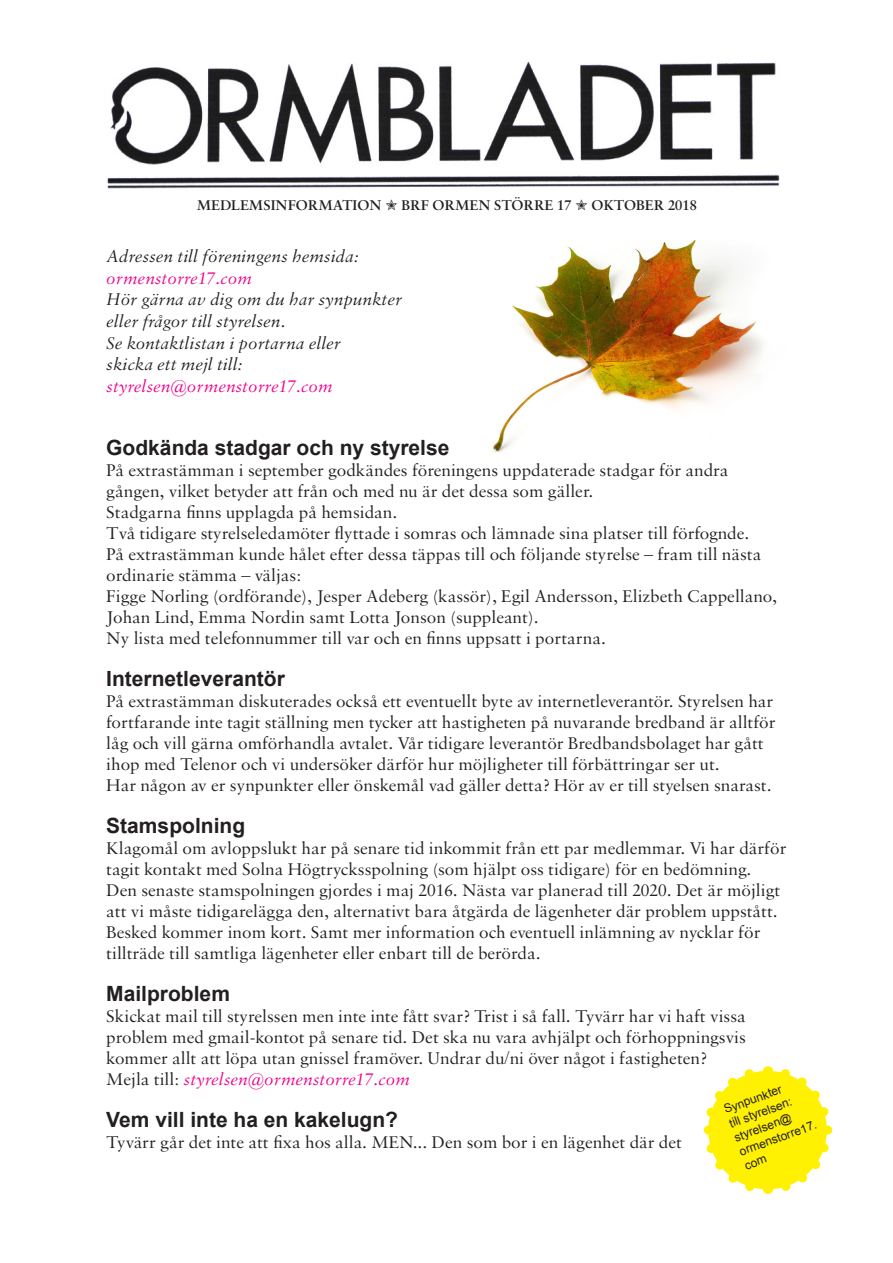
<style>
.page{position:relative;width:893px;height:1263px;background:#fff}
.page>*{position:absolute;margin:0;border:0;box-sizing:border-box;transform-origin:0 0}
.t1{font:700 21px "Arial";color:#231f20}
.t2{font:18px/21px "Sabon";color:#231f20}
.t3{font:italic 18px/21.6px "Sabon";color:#231f20}
.t4{font:italic 18px "Sabon";color:#ed028c}
.t5{font:600 15px "Sabon";letter-spacing:.005em;color:#231f20}
.t6{font:12px/15px "Arial";color:#231f20}
.s1{color:#ed028c}
.s2{font-style:normal;color:#231f20}
</style>
<div class="page">
<img style="left:107px;top:61px;width:673px;height:128px">
<img style="left:493px;top:240px;width:269px;height:213px">
<svg style="left:703px;top:1066px;width:130px;height:128px"></svg>
<p class="t5" style="left:197px;top:196px;width:186px">MEDLEMSINFORMATION</p>
<p class="t5" style="left:401px;top:196px;width:172px">BRF ORMEN STÖRRE 17</p>
<p class="t5" style="left:591px;top:196px;width:107px">OKTOBER 2018</p>
<p class="t3" style="left:106px;top:245px;width:254px">Adressen till föreningens hemsida: <span class="s1">ormenstorre17.com</span></p>
<p class="t3" style="left:106px;top:288px;width:297px">Hör gärna av dig om du har synpunkter eller frågor till styrelsen.<br>Se kontaktlistan i portarna eller<br>skicka ett mejl till: <span class="s1">styrelsen@ormenstorre17.com</span></p>
<p class="t1" style="left:106px;top:433px;width:345px">Godkända stadgar och ny styrelse</p>
<p class="t2" style="left:106px;top:459px;width:624px">På extrastämman i september godkändes föreningens uppdaterade stadgar för andra gången, vilket betyder att från och med nu är det dessa som gäller.</p>
<p class="t2" style="left:106px;top:501px;width:292px">Stadgarna finns upplagda på hemsidan.</p>
<p class="t2" style="left:106px;top:522px;width:656px">Två tidigare styrelseledamöter flyttade i somras och lämnade sina platser till förfognde.<br>På extrastämman kunde hålet efter dessa täppas till och följande styrelse – fram till nästa ordinarie stämma – väljas:</p>
<p class="t2" style="left:106px;top:585px;width:672px">Figge Norling (ordförande), Jesper Adeberg (kassör), Egil Andersson, Elizbeth Cappellano,<br>Johan Lind, Emma Nordin samt Lotta Jonson (suppleant).</p>
<p class="t2" style="left:106px;top:627px;width:501px">Ny lista med telefonnummer till var och en finns uppsatt i portarna.</p>
<p class="t1" style="left:106px;top:664px;width:180px">Internetleverantör</p>
<p class="t2" style="left:106px;top:690px;width:671px">På extrastämman diskuterades också ett eventuellt byte av internetleverantör. Styrelsen har fortfarande inte tagit ställning men tycker att hastigheten på nuvarande bredband är alltför låg och vill gärna omförhandla avtalet. Vår tidigare leverantör Bredbandsbolaget har gått ihop med Telenor och vi undersöker därför hur möjligheter till förbättringar ser ut.</p>
<p class="t2" style="left:106px;top:774px;width:667px">Har någon av er synpunkter eller önskemål vad gäller detta? Hör av er till styelsen snarast.</p>
<p class="t1" style="left:106px;top:811px;width:140px">Stamspolning</p>
<p class="t2" style="left:106px;top:837px;width:682px">Klagomål om avloppslukt har på senare tid inkommit från ett par medlemmar. Vi har därför tagit kontakt med Solna Högtrycksspolning (som hjälpt oss tidigare) för en bedömning.<br>Den senaste stamspolningen gjordes i maj 2016. Nästa var planerad till 2020. Det är möjligt att vi måste tidigarelägga den, alternativt bara åtgärda de lägenheter där problem uppstått.</p>
<p class="t2" style="left:106px;top:921px;width:656px">Besked kommer inom kort. Samt mer information och eventuell inlämning av nycklar för tillträde till samtliga lägenheter eller enbart till de berörda.</p>
<p class="t1" style="left:106px;top:979px;width:125px">Mailproblem</p>
<p class="t2" style="left:106px;top:1005px;width:641px;text-align:justify">Skickat mail till styrelssen men inte inte fått svar? Trist i så fall. Tyvärr har vi haft vissa problem med gmail-kontot på senare tid. Det ska nu vara avhjälpt och förhoppningsvis kommer allt att löpa utan gnissel framöver. Undrar du/ni över något i fastigheten?</p>
<p class="t4" style="left:106px;top:1069px;width:305px"><span class="s2">Mejla till:</span> styrelsen@ormenstorre17.com</p>
<p class="t1" style="left:106px;top:1106px;width:293px">Vem vill inte ha en kakelugn?</p>
<p class="t2" style="left:106px;top:1132px;width:577px">Tyvärr går det inte att fixa hos alla. MEN... Den som bor i en lägenhet där det</p>
<p class="t6" style="left:722px;top:1102px;width:83px;rotate:-20deg">Synpunkter<br>till styrelsen: styrelsen@ ormenstorre17. com</p>
</div>
